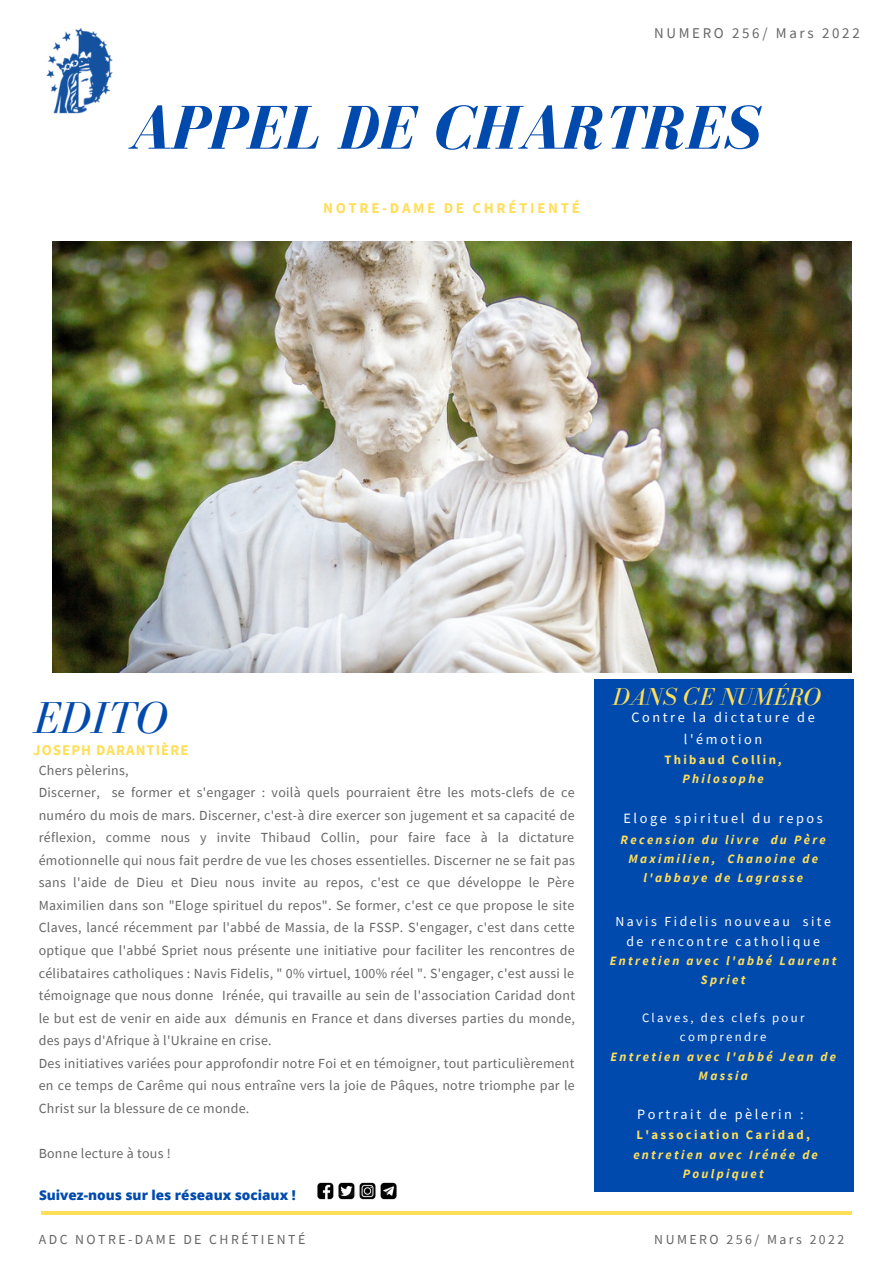
<style>
.page{position:relative;width:894px;height:1264px;background:#fff}
.page>*{position:absolute;margin:0;border:0;box-sizing:border-box;transform-origin:0 0}
.t1{font:italic 700 63.6px "Bodoni FLF";color:#004aad}
.t2{font:italic 45.9px "Bodoni FLF";color:#004aad}
.t3{font:italic 25.2px "Bodoni FLF";color:#ffde59}
.t4{font:700 14.85px "Source Sans Pro";letter-spacing:.18em;color:#ffde59}
.t5{font:14.85px "Source Sans Pro";letter-spacing:.18em;color:#666}
.t6{font:700 14.7px "Source Sans Pro";letter-spacing:.07em;color:#ffde59}
.t7{font:14.25px/21.3px "Source Sans Pro";letter-spacing:.18em;color:#fff;text-align:center}
.t8{font:13.95px/22.5px "Source Sans Pro";letter-spacing:.02em;color:#666;text-align:justify}
.t9{font:13.8px/20.2px "Source Sans Pro";letter-spacing:.18em;color:#fff;text-align:center}
.t10{font:13.8px "Source Sans Pro";letter-spacing:.18em;color:#666}
.t11{font:800 13.5px "Open Sans";color:#004aad}
.t12{font:italic 700 12.75px/19.2px "Source Sans Pro";letter-spacing:.18em;color:#ffde59;text-align:center}
.t13{font:700 12.75px "Source Sans Pro";letter-spacing:.18em;color:#ffde59}
.t14{font:12.75px/19.2px "Source Sans Pro";letter-spacing:.18em;color:#fff;text-align:center}
.s1{font-style:italic}
</style>
<div class="page">
<div style="left:594px;top:679px;width:259px;height:512px;background:#004aad"></div>
<img style="left:53px;top:241px;width:798px;height:431px">
<hr style="left:42px;top:1211px;width:809px;height:3px;background:#ffde59">
<img style="left:317px;top:1182px;width:80px;height:18px">
<img style="left:46px;top:27px;width:67px;height:87px">
<p class="t5" style="left:654px;top:24px;width:207px">NUMERO 256/ Mars 2022</p>
<p class="t1" style="left:128px;top:94px;width:631px">APPEL DE CHARTRES</p>
<p class="t4" style="left:323px;top:199px;width:258px">NOTRE-DAME DE CHRÉTIENTÉ</p>
<p class="t2" style="left:33px;top:692px;width:136px">EDITO</p>
<p class="t6" style="left:33px;top:740px;width:157px">JOSEPH DARANTIÈRE</p>
<p class="t8" style="left:39px;top:758px;width:91px">Chers pèlerins,</p>
<p class="t8" style="left:39px;top:781px;width:537px">Discerner, se former et s'engager : voilà quels pourraient être les mots-clefs de ce numéro du mois de mars. Discerner, c'est-à dire exercer son jugement et sa capacité de réflexion, comme nous y invite Thibaud Collin, pour faire face à la dictature émotionnelle qui nous fait perdre de vue les choses essentielles. Discerner ne se fait pas sans l'aide de Dieu et Dieu nous invite au repos, c'est ce que développe le Père Maximilien dans son "Eloge spirituel du repos". Se former, c'est ce que propose le site Claves, lancé récemment par l'abbé de Massia, de la FSSP. S'engager, c'est dans cette optique que l'abbé Spriet nous présente une initiative pour faciliter les rencontres de célibataires catholiques : Navis Fidelis, " 0% virtuel, 100% réel ". S'engager, c'est aussi le témoignage que nous donne Irénée, qui travaille au sein de l'association Caridad dont le but est de venir en aide aux démunis en France et dans diverses parties du monde, des pays d'Afrique à l'Ukraine en crise.</p>
<p class="t8" style="left:39px;top:1051px;width:537px">Des initiatives variées pour approfondir notre Foi et en témoigner, tout particulièrement en ce temps de Carême qui nous entraîne vers la joie de Pâques, notre triomphe par le Christ sur la blessure de ce monde.</p>
<p class="t8" style="left:39px;top:1141px;width:133px">Bonne lecture à tous !</p>
<p class="t11" style="left:39px;top:1185px;width:258px">Suivez-nous sur les réseaux sociaux !</p>
<p class="t3" style="left:612px;top:683px;width:210px">DANS CE NUMÉRO</p>
<p class="t7" style="left:631px;top:706px;width:185px">Contre la dictature de l'émotion</p>
<p class="t13" style="left:664px;top:751px;width:119px">Thibaud Collin<span class="s1">,</span></p>
<p class="t12" style="left:682px;top:768px;width:83px">Philosophe</p>
<p class="t7" style="left:623px;top:807px;width:201px">Eloge spirituel du repos</p>
<p class="t12" style="left:620px;top:829px;width:207px">Recension du livre du Père<br>Maximilien, Chanoine de l'abbaye de Lagrasse</p>
<p class="t9" style="left:615px;top:910px;width:217px">Navis Fidelis nouveau site de rencontre catholique</p>
<p class="t12" style="left:609px;top:950px;width:228px">Entretien avec l'abbé Laurent<br>Spriet</p>
<p class="t14" style="left:642px;top:1008px;width:164px">Claves, des clefs pour comprendre</p>
<p class="t12" style="left:610px;top:1046px;width:227px">Entretien avec l'abbé Jean de<br>Massia</p>
<p class="t7" style="left:637px;top:1103px;width:168px">Portrait de pèlerin :</p>
<p class="t13" style="left:636px;top:1126px;width:175px">L'association Caridad,</p>
<p class="t12" style="left:633px;top:1144px;width:186px">entretien avec Irénée de<br>Poulpiquet</p>
<p class="t10" style="left:39px;top:1230px;width:268px">ADC NOTRE-DAME DE CHRÉTIENTÉ</p>
<p class="t10" style="left:654px;top:1230px;width:192px">NUMERO 256/ Mars 2022</p>
</div>
